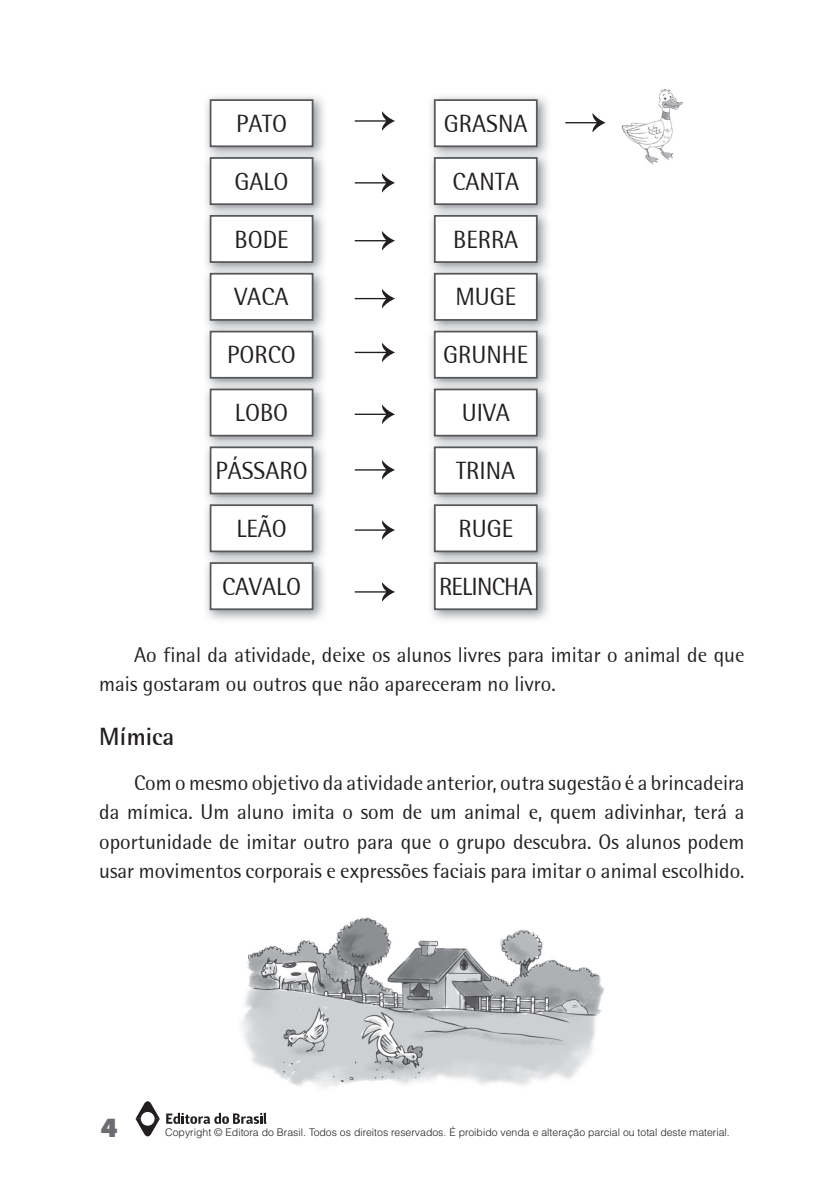
<style>
.page{position:relative;width:819px;height:1191px;background:#fff}
.page>*{position:absolute;margin:0;border:0;box-sizing:border-box;transform-origin:0 0}
.t1{font:52.5px/56.5px "Zapf Dingbats ITC";color:#231f20;text-align:justify}
.t2{font:900 28px "Santana";color:#6c6d70}
.t3{font:24.5px "Libre Semi Sans S Si";color:#231f20}
.t4{font:24.5px "Libre Semi Sans S Si";letter-spacing:-.03em;color:#231f20}
.t5{font:700 24.5px "Libre Semi Sans S Si";color:#231f20}
.t6{font:21px/29.4px "Libre Semi Sans S Si";color:#231f20}
.t7{font:300 10.5px "Helvetica";color:#231f20}
</style>
<div class="page">
<svg style="left:166px;top:1112px;width:101px;height:12px"></svg>
<svg style="left:135px;top:1101px;width:25px;height:36px"></svg>
<img style="left:242px;top:917px;width:362px;height:171px">
<img style="left:206px;top:96px;width:118px;height:55px">
<div style="left:210px;top:100px;width:102px;height:46px;background:#fff"></div>
<div style="left:210px;top:99px;width:103px;height:48px;border:2px solid #57585a"></div>
<img style="left:431px;top:96px;width:117px;height:55px">
<div style="left:435px;top:100px;width:101px;height:46px;background:#fff"></div>
<div style="left:434px;top:99px;width:103px;height:48px;border:2px solid #57585a"></div>
<img style="left:206px;top:161px;width:118px;height:48px">
<img style="left:208px;top:151px;width:114px;height:10px">
<div style="left:210px;top:158px;width:102px;height:46px;background:#fff"></div>
<div style="left:210px;top:157px;width:103px;height:48px;border:2px solid #57585a"></div>
<img style="left:431px;top:161px;width:117px;height:48px">
<img style="left:432px;top:151px;width:114px;height:10px">
<div style="left:435px;top:158px;width:101px;height:46px;background:#fff"></div>
<div style="left:434px;top:157px;width:103px;height:48px;border:2px solid #57585a"></div>
<img style="left:206px;top:218px;width:118px;height:48px">
<img style="left:208px;top:209px;width:114px;height:9px">
<div style="left:210px;top:216px;width:102px;height:46px;background:#fff"></div>
<div style="left:210px;top:215px;width:103px;height:48px;border:2px solid #57585a"></div>
<img style="left:431px;top:218px;width:117px;height:48px">
<div style="left:435px;top:216px;width:101px;height:46px;background:#fff"></div>
<div style="left:434px;top:215px;width:103px;height:48px;border:2px solid #57585a"></div>
<img style="left:206px;top:276px;width:118px;height:48px">
<img style="left:208px;top:266px;width:114px;height:10px">
<div style="left:210px;top:274px;width:102px;height:46px;background:#fff"></div>
<div style="left:210px;top:273px;width:103px;height:48px;border:2px solid #57585a"></div>
<img style="left:431px;top:276px;width:117px;height:48px">
<img style="left:432px;top:266px;width:114px;height:10px">
<div style="left:435px;top:274px;width:101px;height:46px;background:#fff"></div>
<div style="left:434px;top:273px;width:103px;height:48px;border:2px solid #57585a"></div>
<img style="left:206px;top:334px;width:118px;height:48px">
<img style="left:208px;top:324px;width:114px;height:10px">
<div style="left:210px;top:331px;width:102px;height:47px;background:#fff"></div>
<div style="left:210px;top:331px;width:103px;height:48px;border:2px solid #57585a"></div>
<img style="left:430px;top:334px;width:118px;height:48px">
<img style="left:432px;top:324px;width:114px;height:10px">
<div style="left:435px;top:331px;width:101px;height:47px;background:#fff"></div>
<div style="left:434px;top:331px;width:103px;height:48px;border:2px solid #57585a"></div>
<img style="left:206px;top:392px;width:118px;height:48px">
<img style="left:208px;top:382px;width:114px;height:10px">
<div style="left:210px;top:389px;width:102px;height:46px;background:#fff"></div>
<div style="left:210px;top:388px;width:103px;height:48px;border:2px solid #57585a"></div>
<img style="left:431px;top:392px;width:117px;height:48px">
<img style="left:432px;top:382px;width:114px;height:10px">
<div style="left:435px;top:389px;width:101px;height:46px;background:#fff"></div>
<div style="left:434px;top:388px;width:103px;height:48px;border:2px solid #57585a"></div>
<img style="left:206px;top:450px;width:118px;height:48px">
<img style="left:208px;top:440px;width:114px;height:10px">
<div style="left:210px;top:447px;width:102px;height:46px;background:#fff"></div>
<div style="left:210px;top:446px;width:103px;height:48px;border:2px solid #57585a"></div>
<img style="left:431px;top:450px;width:117px;height:48px">
<img style="left:433px;top:440px;width:113px;height:10px">
<div style="left:435px;top:447px;width:101px;height:46px;background:#fff"></div>
<div style="left:434px;top:446px;width:103px;height:48px;border:2px solid #57585a"></div>
<img style="left:206px;top:508px;width:118px;height:48px">
<img style="left:208px;top:498px;width:114px;height:10px">
<div style="left:210px;top:505px;width:102px;height:46px;background:#fff"></div>
<div style="left:210px;top:504px;width:103px;height:48px;border:2px solid #57585a"></div>
<img style="left:431px;top:508px;width:117px;height:112px">
<img style="left:433px;top:498px;width:113px;height:10px">
<div style="left:435px;top:505px;width:101px;height:46px;background:#fff"></div>
<div style="left:434px;top:504px;width:103px;height:48px;border:2px solid #57585a"></div>
<img style="left:206px;top:565px;width:118px;height:55px">
<img style="left:208px;top:556px;width:114px;height:9px">
<div style="left:210px;top:563px;width:102px;height:46px;background:#fff"></div>
<div style="left:210px;top:562px;width:103px;height:48px;border:2px solid #57585a"></div>
<img style="left:431px;top:556px;width:117px;height:9px">
<div style="left:435px;top:563px;width:101px;height:46px;background:#fff"></div>
<div style="left:434px;top:562px;width:103px;height:48px;border:2px solid #57585a"></div>
<img style="left:621px;top:89px;width:62px;height:76px">
<p class="t3" style="left:236px;top:109px;width:52px">PATO</p>
<p class="t3" style="left:444px;top:109px;width:85px">GRASNA</p>
<p class="t3" style="left:234px;top:167px;width:56px">GALO</p>
<p class="t3" style="left:452px;top:167px;width:68px">CANTA</p>
<h1 class="t1" style="left:353px;top:155px;width:45px">→ → → →</h1>
<p class="t3" style="left:234px;top:225px;width:56px">BODE</p>
<p class="t3" style="left:453px;top:225px;width:66px">BERRA</p>
<p class="t3" style="left:234px;top:282px;width:56px">VACA</p>
<p class="t3" style="left:455px;top:282px;width:62px">MUGE</p>
<p class="t3" style="left:227px;top:340px;width:70px">PORCO</p>
<p class="t3" style="left:443px;top:340px;width:86px">GRUNHE</p>
<p class="t3" style="left:235px;top:398px;width:55px">LOBO</p>
<p class="t3" style="left:461px;top:398px;width:50px">UIVA</p>
<p class="t3" style="left:215px;top:456px;width:94px">PÁSSARO</p>
<p class="t3" style="left:456px;top:456px;width:61px">TRINA</p>
<p class="t3" style="left:236px;top:514px;width:52px">LEÃO</p>
<p class="t3" style="left:458px;top:514px;width:56px">RUGE</p>
<p class="t3" style="left:222px;top:572px;width:81px">CAVALO</p>
<p class="t4" style="left:439px;top:572px;width:95px">RELINCHA</p>
<p class="t6" style="left:99px;top:640px;width:646px;text-indent:35px">Ao final da atividade, deixe os alunos livres para imitar o animal de que mais gostaram ou outros que não apareceram no livro.</p>
<p class="t5" style="left:99px;top:722px;width:77px">mímica</p>
<p class="t6" style="left:99px;top:767px;width:646px;text-align:justify;text-indent:35px">Com o mesmo objetivo da atividade anterior, outra sugestão é a brincadeira da mímica. Um aluno imita o som de um animal e, quem adivinhar, terá a oportunidade de imitar outro para que o grupo descubra. Os alunos podem usar movimentos corporais e expressões faciais para imitar o animal escolhido.</p>
<h2 class="t2" style="left:100px;top:1112px;width:19px">4</h2>
<p class="t7" style="left:165px;top:1126px;width:566px">Copyright © Editora do Brasil. Todos os direitos reservados. É proibido venda e alteração parcial ou total deste material.</p>
</div>
